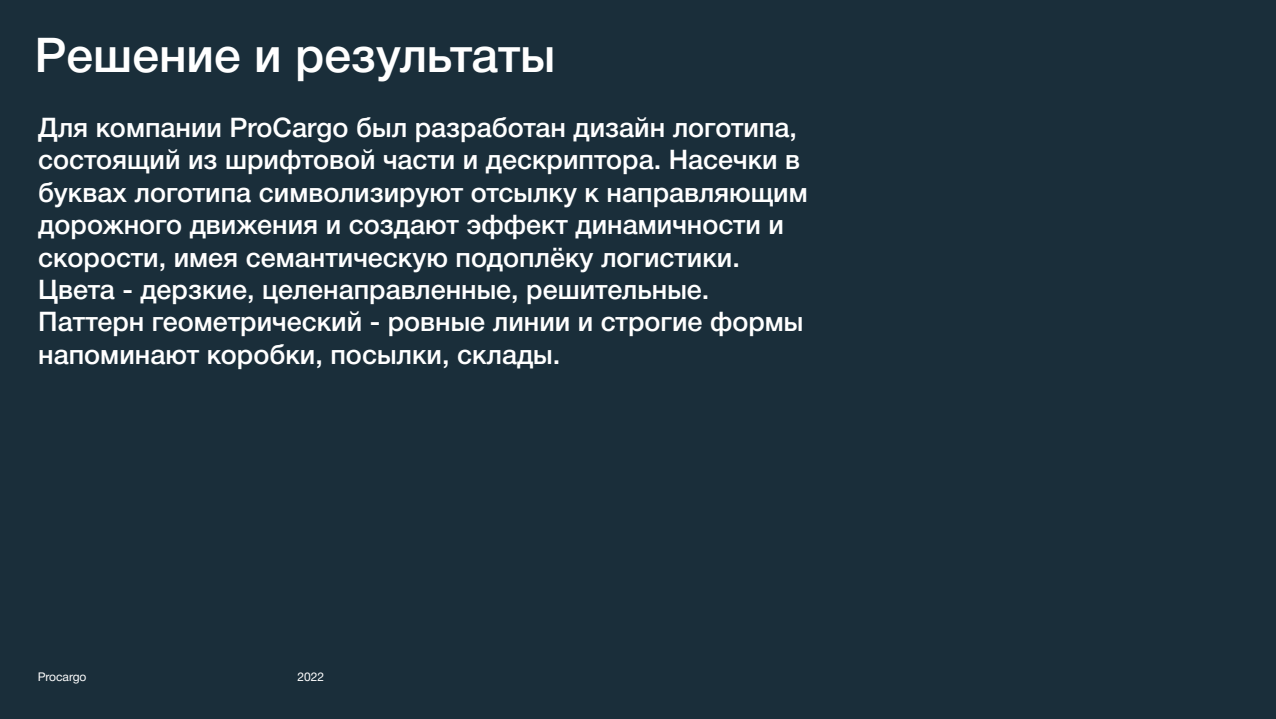
<style>
.page{position:relative;width:1276px;height:719px;background:#1a2e3a}
.page>*{position:absolute;margin:0;border:0;box-sizing:border-box;transform-origin:0 0}
.t1{font:500 48px "Helvetica Neue Cyr";color:#fff}
.t2{font:500 27px/32.4px "Helvetica Neue Cyr";color:#fff}
.t3{font:12px "Helvetica Neue Cyr";color:#fff}
</style>
<div class="page">
<h1 class="t1" style="left:35px;top:29px;width:522px">Решение и результаты</h1>
<p class="t2" style="left:38px;top:111px;width:771px">Для компании ProCargo был разработан дизайн логотипа, состоящий из шрифтовой части и дескриптора. Насечки в буквах логотипа символизируют отсылку к направляющим дорожного движения и создают эффект динамичности и скорости, имея семантическую подоплёку логистики.<br>Цвета - дерзкие, целенаправленные, решительные.<br>Паттерн геометрический - ровные линии и строгие формы напоминают коробки, посылки, склады.</p>
<p class="t3" style="left:38px;top:670px;width:50px">Procargo</p>
<p class="t3" style="left:297px;top:670px;width:28px">2022</p>
</div>
